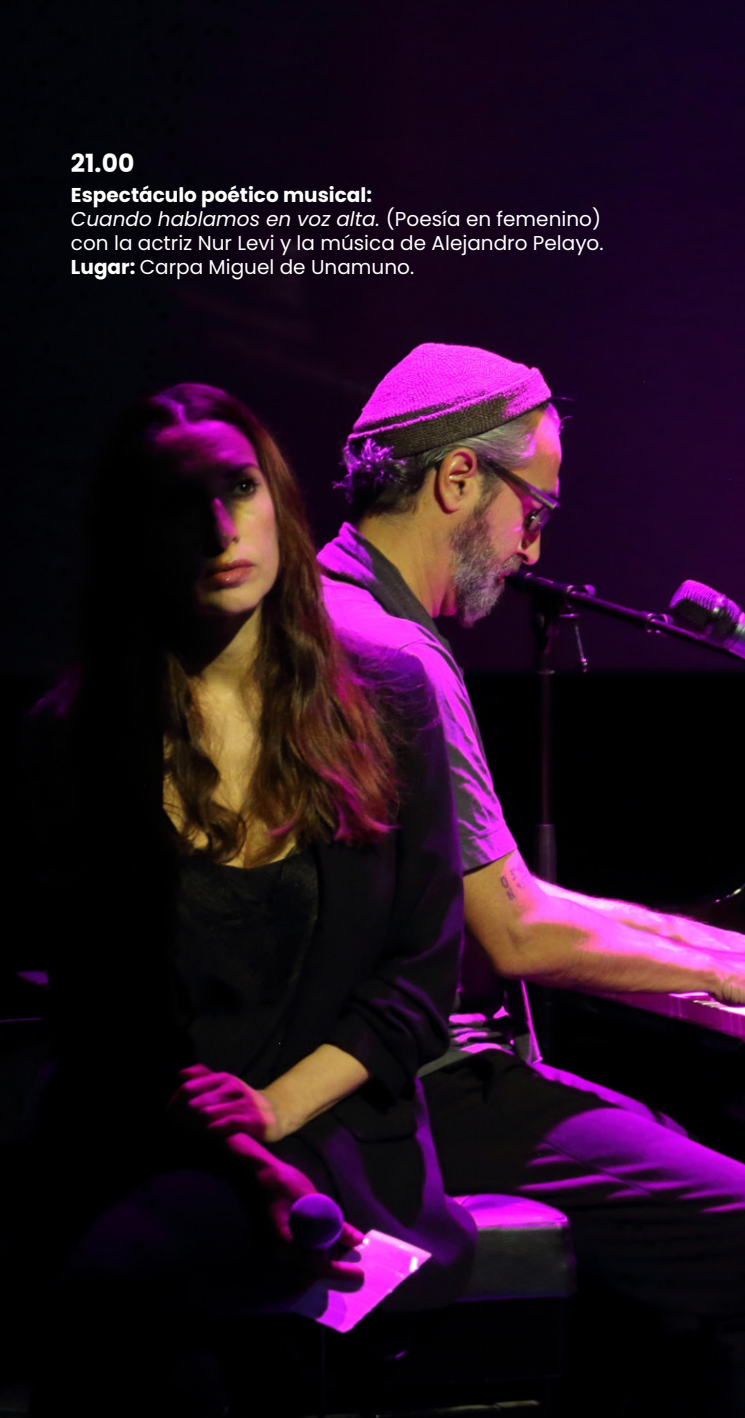
<style>
.page{position:relative;width:745px;height:1418px;background:#fff}
.page>*{position:absolute;margin:0;border:0;box-sizing:border-box;transform-origin:0 0}
.t1{font:700 25px "Poppins";color:#fff}
.t2{font:20px "Poppins";color:#fff}
.t3{font:italic 20px "Poppins";color:#fff}
.t4{font:700 20px "Poppins";color:#fff}
.s1{font-style:normal}
.s2{font-weight:700}
</style>
<div class="page">
<hr style="left:744px;top:0;width:1px;height:206px;background:#000">
<img style="left:0;top:0;width:744px;height:1417px">
<p class="t1" style="left:71px;top:148px;width:65px">21.00</p>
<p class="t4" style="left:71px;top:183px;width:302px">Espectáculo poético musical:</p>
<p class="t3" style="left:71px;top:207px;width:531px">Cuando hablamos en voz alta. <span class="s1">(Poesía en femenino)</span></p>
<p class="t2" style="left:71px;top:231px;width:534px">con la actriz Nur Levi y la música de Alejandro Pelayo.</p>
<p class="t2" style="left:71px;top:255px;width:344px"><span class="s2">Lugar:</span> Carpa Miguel de Unamuno.</p>
</div>
